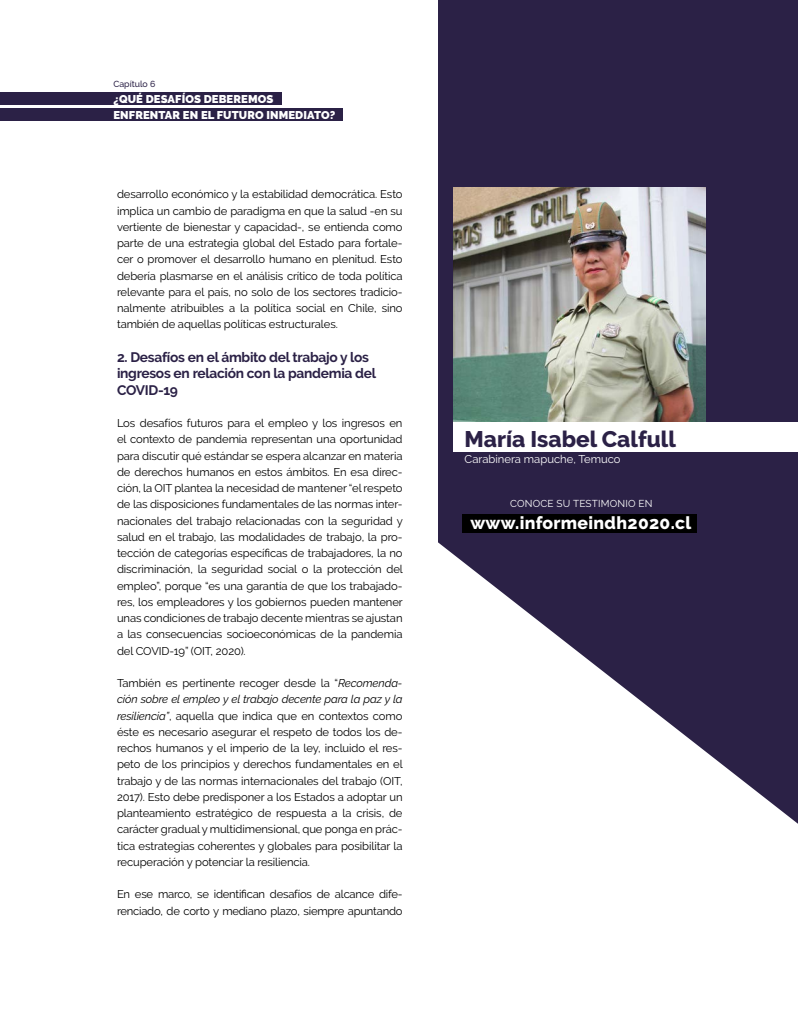
<style>
.page{position:relative;width:798px;height:1028px;background:#fff}
.page>*{position:absolute;margin:0;border:0;box-sizing:border-box;transform-origin:0 0}
.t1{font:800 22.5px "Raleway";color:#2b2146}
.t2{font:800 17.5px "Raleway";letter-spacing:.02em;color:#fff}
.t3{font:700 13.75px/16.2px "Raleway";letter-spacing:-.02em;color:#2b2146}
.t4{font:11.25px/16.2px "Raleway";letter-spacing:-.01em;color:#000;text-align:justify}
.t5{font:900 11.25px/16.2px "Raleway";letter-spacing:.01em;color:#fff}
.t6{font:11.25px "Raleway";color:#fff}
.t7{font:10px "Raleway";letter-spacing:.02em;color:#fff}
.t8{font:500 8.75px "Raleway";color:#2b2146}
.s1{font-style:italic}
</style>
<div class="page">
<div style="left:0;top:92px;width:281px;height:13px;background:#2b2146"></div>
<div style="left:0;top:108px;width:342px;height:13px;background:#2b2146"></div>
<svg style="left:438px;top:0;width:359px;height:823px;fill:#2b2146"></svg>
<div style="left:462px;top:514px;width:234px;height:18px;background:#000"></div>
<img style="left:453px;top:188px;width:252px;height:234px">
<div style="left:453px;top:422px;width:344px;height:30px;background:#fff"></div>
<p class="t8" style="left:113px;top:78px;width:43px">Capítulo 6</p>
<p class="t5" style="left:113px;top:91px;width:223px">¿QUÉ DESAFÍOS DEBEREMOS<br>ENFRENTAR EN EL FUTURO INMEDIATO?</p>
<p class="t4" style="left:117px;top:186px;width:287px">desarrollo económico y la estabilidad democrática. Esto implica un cambio de paradigma en que la salud -en su vertiente de bienestar y capacidad-, se entienda como parte de una estrategia global del Estado para fortale&shy;cer o promover el desarrollo humano en plenitud. Esto debería plasmarse en el análisis crítico de toda política relevante para el país, no solo de los sectores tradicio&shy;nalmente atribuibles a la política social en Chile, sino también de aquellas políticas estructurales.</p>
<p class="t3" style="left:117px;top:349px;width:260px">2. Desafíos en el ámbito del trabajo y los ingresos en relación con la pandemia del<br>COVID-19</p>
<p class="t4" style="left:117px;top:415px;width:287px">Los desafíos futuros para el empleo y los ingresos en el contexto de pandemia representan una oportunidad para discutir qué estándar se espera alcanzar en materia de derechos humanos en estos ámbitos. En esa direc&shy;ción, la OIT plantea la necesidad de mantener “el respeto de las disposiciones fundamentales de las normas inter&shy;nacionales del trabajo relacionadas con la seguridad y salud en el trabajo, las modalidades de trabajo, la pro&shy;tección de categorías específicas de trabajadores, la no discriminación, la seguridad social o la protección del empleo”, porque “es una garantía de que los trabajado&shy;res, los empleadores y los gobiernos pueden mantener unas condiciones de trabajo decente mientras se ajustan a las consecuencias socioeconómicas de la pandemia del COVID-19” (OIT, 2020).</p>
<p class="t4" style="left:117px;top:675px;width:287px">También es pertinente recoger desde la “<span class="s1">Recomenda&shy;ción sobre el empleo y el trabajo decente para la paz y la resiliencia”</span>, aquella que indica que en contextos como éste es necesario asegurar el respeto de todos los de&shy;rechos humanos y el imperio de la ley, incluido el res&shy;peto de los principios y derechos fundamentales en el trabajo y de las normas internacionales del trabajo (OIT, 2017). Esto debe predisponer a los Estados a adoptar un planteamiento estratégico de respuesta a la crisis, de carácter gradual y multidimensional, que ponga en prác&shy;tica estrategias coherentes y globales para posibilitar la recuperación y potenciar la resiliencia.</p>
<p class="t4" style="left:117px;top:886px;width:287px">En ese marco, se identifican desafíos de alcance dife&shy;renciado, de corto y mediano plazo, siempre apuntando</p>
<h1 class="t1" style="left:464px;top:426px;width:213px">María Isabel Calfull</h1>
<p class="t6" style="left:464px;top:453px;width:157px">Carabinera mapuche, Temuco</p>
<p class="t7" style="left:510px;top:497px;width:144px">CONOCE SU TESTIMONIO EN</p>
<h2 class="t2" style="left:470px;top:513px;width:222px">www.informeindh2020.cl</h2>
</div>
